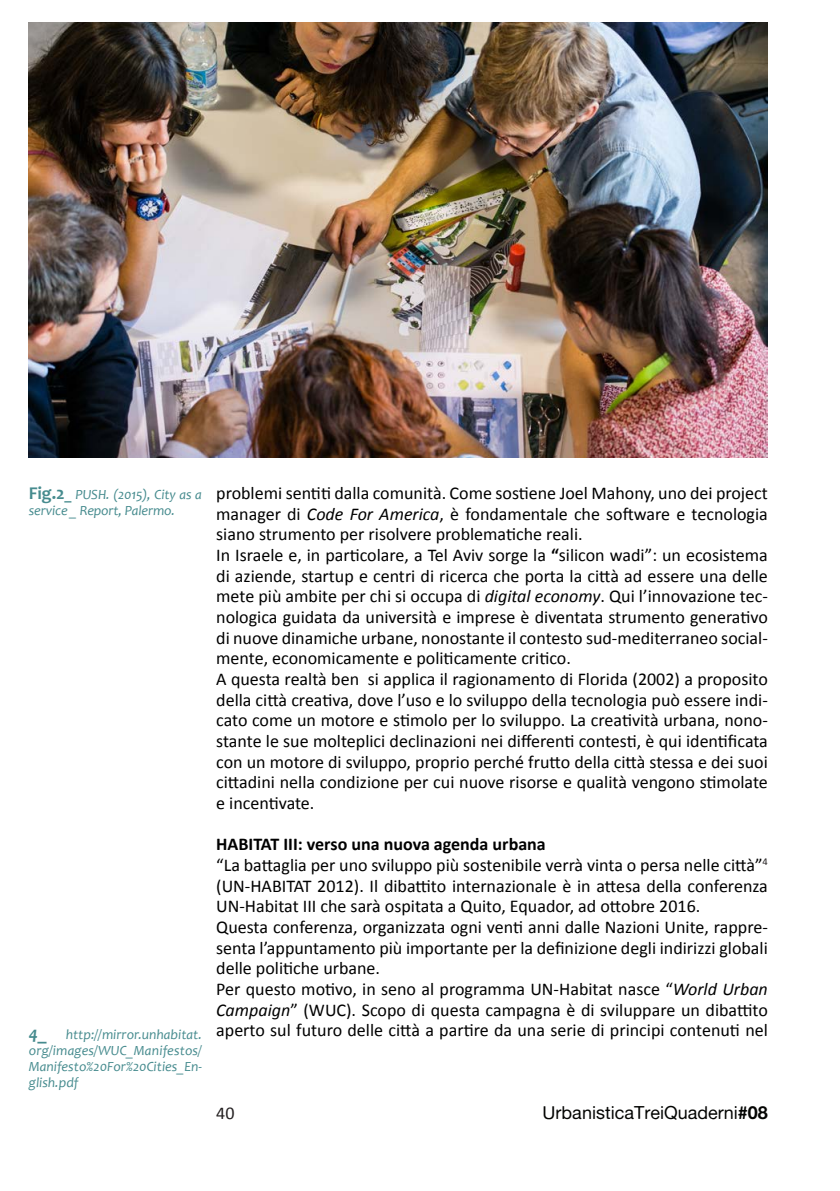
<style>
.page{position:relative;width:840px;height:1191px;background:#fff}
.page>*{position:absolute;margin:0;border:0;box-sizing:border-box;transform-origin:0 0}
.t1{font:18px/20.6px "Calibri";color:#000}
.t2{font:18px "Alte Haas Grotesk";color:#040503}
.t3{font:18px "Calibri";color:#231f20}
.t4{font:italic 14px/16px "Candara";color:#468b8e}
.s1{font-weight:700;font-style:normal;font-size:18px}
.s2{font-weight:700;font-style:normal}
.s3{font-weight:700;font-size:18px}
.s4{font-style:italic}
.s5{font-weight:700}
.s6{font-family:"Alte Haas Grotesk Bold"}
</style>
<div class="page">
<img style="left:28px;top:22px;width:739px;height:435px">
<p class="t4" style="left:29px;top:486px;width:174px"><span class="s1">Fig.2</span><span class="s2">_</span> PUSH. (2015), City as a service _ Report, Palermo.</p>
<p class="t4" style="left:29px;top:1026px;width:174px;text-align:justify"><span class="s3">4_</span> http://mirror.unhabitat. org/images/WUC_Manifestos/ Manifesto%20For%20Cities_En&shy;glish.pdf</p>
<p class="t1" style="left:216px;top:483px;width:553px">problemi sentiti dalla comunità. Come sostiene Joel Mahony, uno dei project manager di <span class="s4">Code For America</span>, è fondamentale che software e tecnologia siano strumento per risolvere problematiche reali.<br>In Israele e, in particolare, a Tel Aviv sorge la <span class="s5">“</span>silicon wadi”: un ecosistema di aziende, startup e centri di ricerca che porta la città ad essere una delle mete più ambite per chi si occupa di <span class="s4">digital economy</span>. Qui l’innovazione tec&shy;nologica guidata da università e imprese è diventata strumento generativo di nuove dinamiche urbane, nonostante il contesto sud-mediterraneo social&shy;mente, economicamente e politicamente critico.<br>A questa realtà ben si applica il ragionamento di Florida (2002) a proposito della città creativa, dove l’uso e lo sviluppo della tecnologia può essere indi&shy;cato come un motore e stimolo per lo sviluppo. La creatività urbana, nono&shy;stante le sue molteplici declinazioni nei differenti contesti, è qui identificata con un motore di sviluppo, proprio perché frutto della città stessa e dei suoi cittadini nella condizione per cui nuove risorse e qualità vengono stimolate e incentivate.</p>
<p class="t1" style="left:216px;top:834px;width:553px"><span class="s5">HABITAT III: verso una nuova agenda urbana<br></span>“La battaglia per uno sviluppo più sostenibile verrà vinta o persa nelle città”<sup>4 </sup>(UN-HABITAT 2012). Il dibattito internazionale è in attesa della conferenza UN-Habitat III che sarà ospitata a Quito, Equador, ad ottobre 2016.<br>Questa conferenza, organizzata ogni venti anni dalle Nazioni Unite, rappre&shy;senta l’appuntamento più importante per la definizione degli indirizzi globali delle politiche urbane.<br>Per questo motivo, in seno al programma UN-Habitat nasce “<span class="s4">World Urban Campaign</span>” (WUC). Scopo di questa campagna è di sviluppare un dibattito aperto sul futuro delle città a partire da una serie di principi contenuti nel</p>
<p class="t3" style="left:216px;top:1101px;width:20px">40</p>
<p class="t2" style="left:542px;top:1101px;width:227px">UrbanisticaTreiQuaderni<span class="s6">#08</span></p>
</div>
